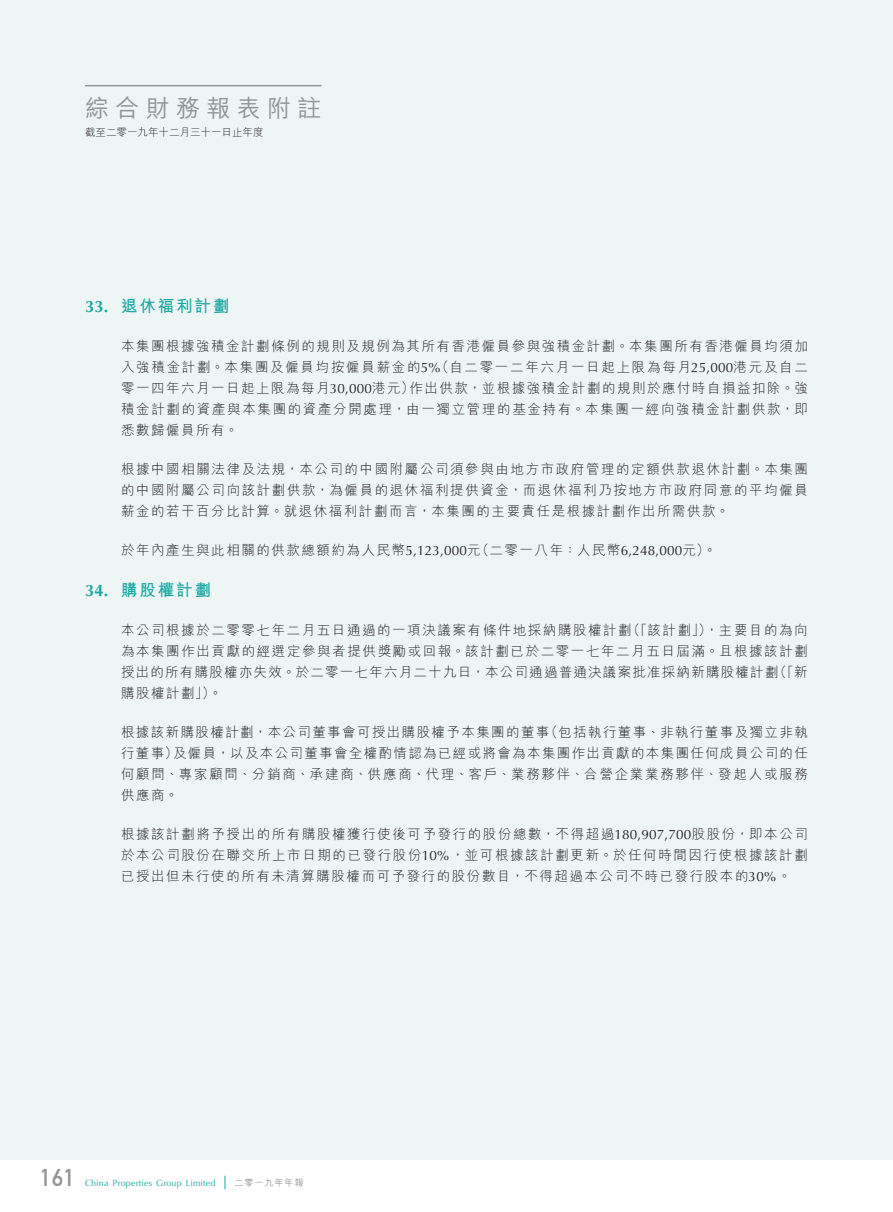
<style>
.page{position:relative;width:893px;height:1212px;background:#fff}
.page>*{position:absolute;margin:0;border:0;box-sizing:border-box;transform-origin:0 0}
.t1{font:500 24px "M Hei HK";letter-spacing:.265em;color:#939598}
.t2{font:24px "DIN Mittelschrift Std";color:#939598}
._03_H1{font:700 16.5px "M Hei HK";letter-spacing:.115em;color:#1aa8a2}
._03_H1-2{font:700 16.5px "Optima LT Std";color:#1aa8a2}
._12___P2{font:300 13.5px/21px "M Hei HK";letter-spacing:.115em;color:#231f20}
._12___P2-2{font:300 13.5px/21px "M Hei HK";letter-spacing:.09em;color:#231f20}
.t3{font:300 10.5px "M Hei HK";color:#231f20}
.t4{font:9px "Optima LT Std";letter-spacing:.015em;color:#1aa8a2}
.t5{font:300 9px "M Hei HK";letter-spacing:.115em;color:#6c6d70}
.s1{font-family:"Optima LT Std";font-weight:400}
</style>
<div class="page">
<div style="left:0;top:0;width:893px;height:1159px;background:#edf6f5"></div>
<hr style="left:85px;top:85px;width:237px;height:1px;background:#939598">
<svg style="left:225px;top:1176px;width:1px;height:13px"></svg>
<h1 class="t1" style="left:85px;top:91px;width:238px">綜合財務報表附註</h1>
<p class="t3" style="left:85px;top:124px;width:180px">截至二零一九年十二月三十一日止年度</p>
<p class="_03_H1-2" style="left:85px;top:297px;width:25px">33.</p>
<p class="_03_H1-2" style="left:85px;top:581px;width:25px">34.</p>
<p class="_03_H1" style="left:121px;top:294px;width:110px">退休福利計劃</p>
<p class="_12___P2" style="left:121px;top:335px;width:688px;text-align:right">本集團根據強積金計劃條例的規則及規例為其所有香港僱員參與強積金計劃。本集團所有香港僱員均須加（自二零一二年六月一日起上限為每月<span class="s1">25,000</span>港元及自二</p>
<p class="_12___P2" style="left:410px;top:356px;width:400px;text-indent:-288px">入強積金計劃。本集團及僱員均按僱員薪金的<span class="s1">5%<br></span>作出供款，並根據強積金計劃的規則於應付時自損益扣除。強</p>
<p class="_12___P2" style="left:121px;top:377px;width:689px">零一四年六月一日起上限為每月<span class="s1">30,000</span>港元）<br>積金計劃的資產與本集團的資產分開處理，由一獨立管理的基金持有。本集團一經向強積金計劃供款，即悉數歸僱員所有。</p>
<p class="_12___P2" style="left:121px;top:458px;width:688px;text-align:justify">根據中國相關法律及法規，本公司的中國附屬公司須參與由地方市政府管理的定額供款退休計劃。本集團的中國附屬公司向該計劃供款，為僱員的退休福利提供資金，而退休福利乃按地方市政府同意的平均僱員薪金的若干百分比計算。就退休福利計劃而言，本集團的主要責任是根據計劃作出所需供款。</p>
<p class="_12___P2" style="left:476px;top:539px;width:242px">（二零一八年：人民幣<span class="s1">6,248,000</span>元。(</p>
<p class="_12___P2" style="left:121px;top:539px;width:361px">於年內產生與此相關的供款總額約為人民幣<span class="s1">5,123,000</span>元</p>
<p class="_03_H1" style="left:121px;top:578px;width:92px">購股權計劃</p>
<p class="_12___P2" style="left:627px;top:619px;width:86px">（「該計劃」）</p>
<p class="_12___P2" style="left:705px;top:619px;width:104px">，主要目的為向</p>
<p class="_12___P2" style="left:121px;top:619px;width:512px">本公司根據於二零零七年二月五日通過的一項決議案有條件地採納購股權計劃</p>
<p class="_12___P2" style="left:121px;top:640px;width:688px">為本集團作出貢獻的經選定參與者提供獎勵或回報。該計劃已於二零一七年二月五日屆滿。且根據該計劃</p>
<p class="_12___P2" style="left:774px;top:661px;width:36px">（「新</p>
<p class="_12___P2-2" style="left:121px;top:661px;width:659px">授出的所有購股權亦失效。於二零一七年六月二十九日，本公司通過普通決議案批准採納新購股權計劃購股權計劃 。(「</p>
<p class="_12___P2" style="left:545px;top:721px;width:265px">（包括執行董事、非執行董事及獨立非執</p>
<p class="_12___P2" style="left:173px;top:721px;width:636px;text-indent:-52px">根據該新購股權計劃，本公司董事會可授出購股權予本集團的董事<br>及僱員，以及本公司董事會全權酌情認為已經或將會為本集團作出貢獻的本集團任何成員公司的任</p>
<p class="_12___P2" style="left:121px;top:742px;width:688px">行董事）<br>何顧問、專家顧問、分銷商、承建商、供應商、代理、客戶、業務夥伴、合營企業業務夥伴、發起人或服務供應商。</p>
<p class="_12___P2" style="left:121px;top:823px;width:688px;text-align:justify">根據該計劃將予授出的所有購股權獲行使後可予發行的股份總數，不得超過<span class="s1">180,907,700</span>股股份，即本公司於本公司股份在聯交所上市日期的已發行股份<span class="s1">10%</span>，並可根據該計劃更新。於任何時間因行使根據該計劃已授出但未行使的所有未清算購股權而可予發行的股份數目，不得超過本公司不時已發行股本的<span class="s1">30%</span>。</p>
<h1 class="t2" style="left:40px;top:1163px;width:37px">161</h1>
<p class="t4" style="left:85px;top:1177px;width:132px">China Properties Group Limited</p>
<p class="t5" style="left:234px;top:1176px;width:71px">二零一九年年報</p>
</div>
